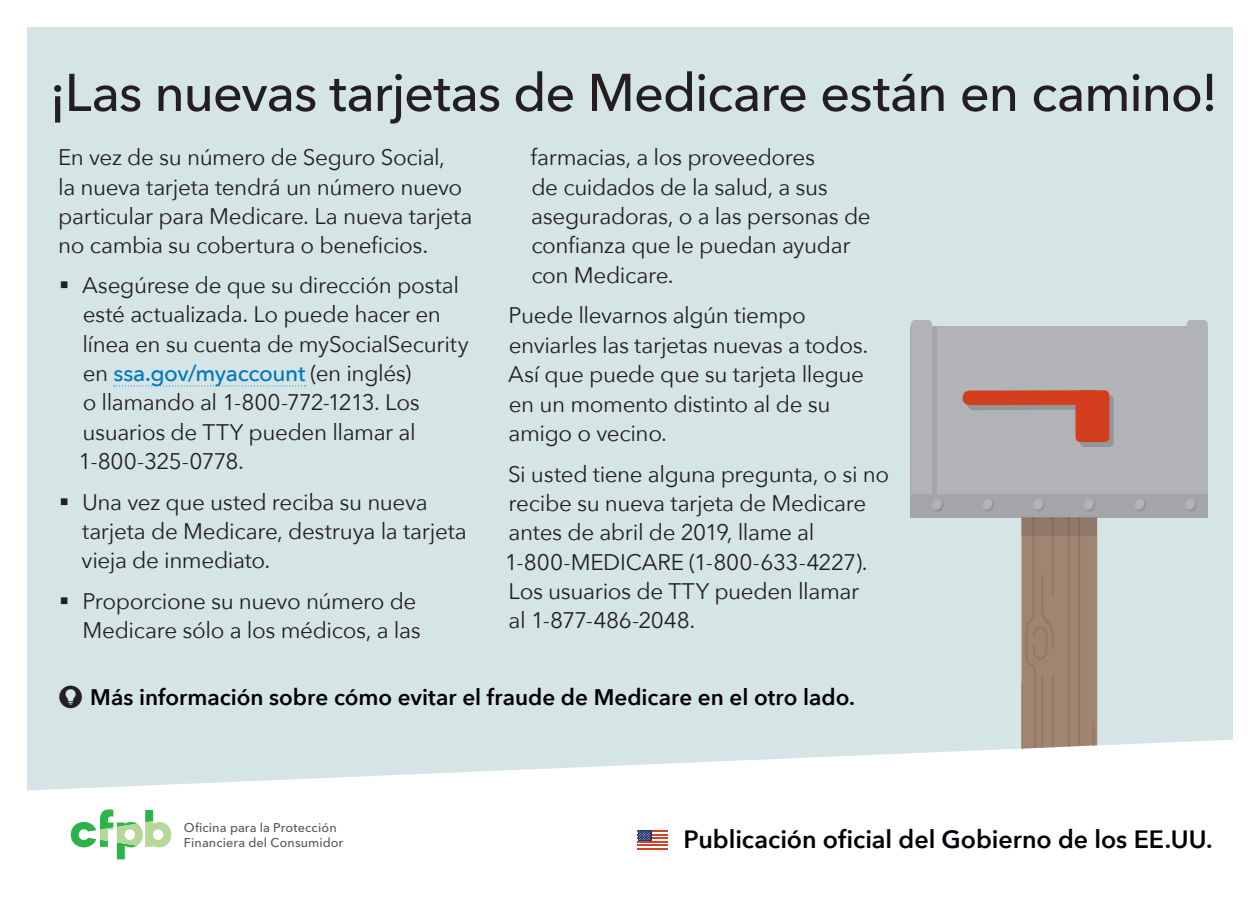
<style>
.page{position:relative;width:1260px;height:900px;background:#fff}
.page>*{position:absolute;margin:0;border:0;box-sizing:border-box;transform-origin:0 0}
.OA_Heading_1{font:500 52.5px "Avenir Next";letter-spacing:-.02em;color:#231f20}
.OA_Heading_2{font:600 25px "Avenir Next";color:#000006}
.OA_Bullet_list{font:22.5px/29.4px "Avenir Next";letter-spacing:-.02em;color:#231f20}
.Heading_2{font:600 22.5px "Avenir Next";color:#000006}
.t1{font:500 12.62px/15.2px "Avenir Next";letter-spacing:.01em;color:#58595b}
.s1{font-weight:500;color:#0077be}
</style>
<div class="page">
<div style="left:27px;top:27px;width:1206px;height:764px;background:#d5e4e5"></div>
<svg style="left:71px;top:809px;width:100px;height:50px"></svg>
<hr style="left:638px;top:831px;width:30px;height:1px;background:#d14227">
<hr style="left:638px;top:834px;width:30px;height:2px;background:#d14227">
<hr style="left:638px;top:837px;width:30px;height:2px;background:#d14227">
<hr style="left:638px;top:841px;width:30px;height:2px;background:#d14227">
<hr style="left:638px;top:844px;width:30px;height:2px;background:#d14227">
<hr style="left:638px;top:848px;width:30px;height:1px;background:#d14227">
<svg style="left:638px;top:831px;width:14px;height:10px"></svg>
<svg style="left:639px;top:831px;width:11px;height:9px"></svg>
<svg style="left:114px;top:385px;width:192px;height:1px"></svg>
<div style="left:911px;top:326px;width:297px;height:191px;background:#b1b3b6"></div>
<div style="left:911px;top:326px;width:26px;height:191px;background:#a3a5a8"></div>
<div style="left:911px;top:320px;width:21px;height:197px;background:#b1b3b6;border-radius:5px"></div>
<div style="left:1187px;top:320px;width:21px;height:197px;background:#b1b3b6;border-radius:5px"></div>
<div style="left:911px;top:494px;width:297px;height:23px;background:#a3a5a8"></div>
<svg style="left:1022px;top:536px;width:75px;height:213px;background:#a08472"></svg>
<div style="left:1022px;top:517px;width:75px;height:19px;background:linear-gradient(to right,#907767,#907867)"></div>
<div style="left:973px;top:396px;width:125px;height:14px;background:#939598"></div>
<svg style="left:1080px;top:395px;width:34px;height:52px"></svg>
<div style="left:932px;top:499px;width:11px;height:13px;background:#939598;border-radius:50%"></div>
<div style="left:983px;top:499px;width:11px;height:13px;background:#939598;border-radius:50%"></div>
<div style="left:1033px;top:499px;width:12px;height:13px;background:#939598;border-radius:50%"></div>
<div style="left:1084px;top:499px;width:11px;height:13px;background:#939598;border-radius:50%"></div>
<div style="left:1135px;top:499px;width:11px;height:13px;background:#939598;border-radius:50%"></div>
<div style="left:1185px;top:499px;width:12px;height:13px;background:#939598;border-radius:50%"></div>
<svg style="left:932px;top:499px;width:10px;height:11px"></svg>
<svg style="left:983px;top:499px;width:9px;height:11px"></svg>
<svg style="left:1033px;top:499px;width:10px;height:11px"></svg>
<svg style="left:1084px;top:499px;width:10px;height:11px"></svg>
<svg style="left:1135px;top:499px;width:9px;height:11px"></svg>
<svg style="left:1185px;top:499px;width:10px;height:11px"></svg>
<div style="left:969px;top:391px;width:125px;height:14px;background:#d33e1e"></div>
<div style="left:1075px;top:390px;width:34px;height:52px;background:#d33e1e;border-radius:5px"></div>
<svg style="left:59px;top:685px;width:23px;height:23px"></svg>
<p class="OA_Heading_1" style="left:49px;top:48px;width:1171px">¡Las nuevas tarjetas de Medicare están en camino!</p>
<p class="OA_Bullet_list" style="left:58px;top:142px;width:416px">En vez de su número de Seguro Social,<br>la nueva tarjeta tendrá un número nuevo particular para Medicare. La nueva tarjeta no cambia su cobertura o beneficios.</p>
<p class="OA_Bullet_list" style="left:79px;top:269px;width:392px;text-indent:-19px">▪ Asegúrese de que su dirección postal esté actualizada. Lo puede hacer en línea en su cuenta de mySocialSecurity en <span class="s1">ssa.gov/myaccount</span> (en inglés)<br>o llamando al 1-800-772-1213. Los usuarios de TTY pueden llamar al<br>1-800-325-0778.</p>
<p class="OA_Bullet_list" style="left:82px;top:486px;width:387px;text-indent:-22px">▪ Una vez que usted reciba su nueva tarjeta de Medicare, destruya la tarjeta vieja de inmediato.</p>
<p class="OA_Bullet_list" style="left:59px;top:586px;width:363px;text-align:right">▪ Proporcione su nuevo número de<br>Medicare sólo a los médicos, a las</p>
<p class="OA_Bullet_list" style="left:531px;top:142px;width:342px">farmacias, a los proveedores<br>de cuidados de la salud, a sus aseguradoras, o a las personas de confianza que le puedan ayudar con Medicare.</p>
<p class="OA_Bullet_list" style="left:508px;top:300px;width:362px">Puede llevarnos algún tiempo enviarles las tarjetas nuevas a todos.<br>Así que puede que su tarjeta llegue en un momento distinto al de su amigo o vecino.</p>
<p class="OA_Bullet_list" style="left:505px;top:458px;width:386px">Si usted tiene alguna pregunta, o si no recibe su nueva tarjeta de Medicare antes de abril de 2019, llame al<br>1-800-MEDICARE (1-800-633-4227).<br>Los usuarios de TTY pueden llamar<br>al 1-877-486-2048.</p>
<p class="Heading_2" style="left:90px;top:678px;width:766px">Más información sobre cómo evitar el fraude de Medicare en el otro lado.</p>
<p class="t1" style="left:184px;top:819px;width:161px">Oficina para la Protección<br>Financiera del Consumidor</p>
<p class="OA_Heading_2" style="left:683px;top:818px;width:531px">Publicación oficial del Gobierno de los EE.UU.</p>
</div>
